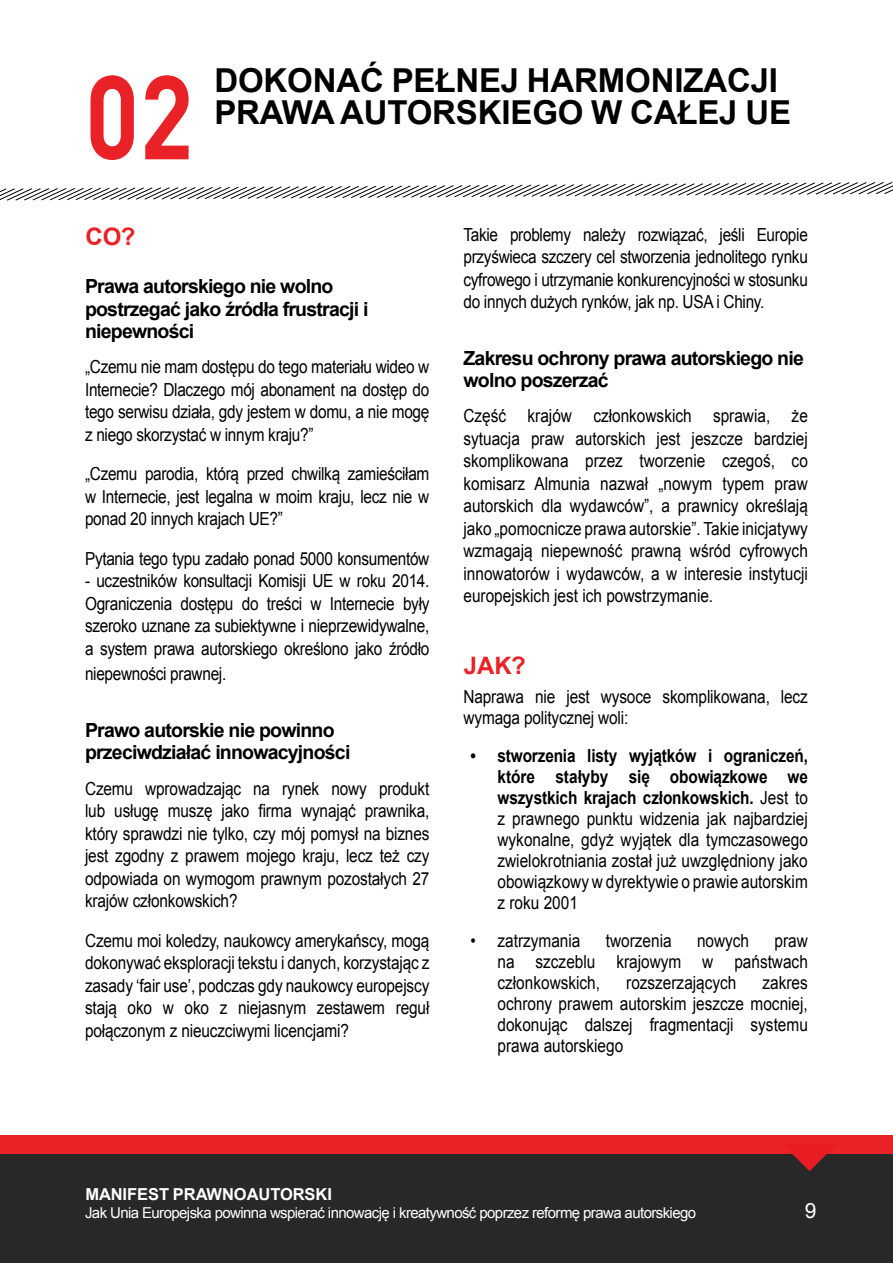
<style>
.page{position:relative;width:893px;height:1263px;background:#fff}
.page>*{position:absolute;margin:0;border:0;box-sizing:border-box;transform-origin:0 0}
.t1{font:700 117px "DIN";color:#e82227;scale:.86 1}
.t2{font:700 33px/31.5px "Arial";letter-spacing:-.005em;color:#000}
.t3{font:700 24px "Arial";color:#e82227}
.t4{font:21px "Arial";color:#fff}
.t5{font:700 19.5px/22.5px "Arial";letter-spacing:-.04em;color:#000}
.t6{font:18px/22.5px "Arial";letter-spacing:-.01em;color:#000;text-align:justify;scale:.86 1}
.t7{font:700 16.5px "Arial";letter-spacing:-.005em;color:#fff}
.t8{font:15px "Arial";letter-spacing:-.04em;color:#fff}
.s1{font-weight:700}
</style>
<div class="page">
<div style="left:0;top:1146px;width:893px;height:117px;background:#292829"></div>
<div style="left:0;top:1135px;width:893px;height:18px;background:#e82227"></div>
<svg style="left:782px;top:1153px;width:55px;height:18px"></svg>
<svg style="left:0;top:182px;width:893px;height:19px"></svg>
<h1 class="t1" style="left:85px;top:41px;width:128px">02</h1>
<h2 class="t2" style="left:214px;top:65px;width:561px">Dokonać pełnej harmonizacji prawa autorskiego w całej UE</h2>
<h3 class="t3" style="left:85px;top:220px;width:52px">CO?</h3>
<p class="t5" style="left:85px;top:275px;width:285px">Prawa autorskiego nie wolno postrzegać jako źródła frustracji i niepewności</p>
<p class="t6" style="left:85px;top:356px;width:402px">„Czemu nie mam dostępu do tego materiału wideo w I nternecie? Dlaczego mój abonament na dostęp do tego serwisu działa, gdy jestem w domu, a nie mogę z niego skorzystać w innym kraju?”</p>
<p class="t6" style="left:85px;top:463px;width:402px">„Czemu parodia, którą przed chwilką zamieściłam w I nternecie, jest legalna w moim kraju, lecz nie w ponad 20 innych krajach UE?”</p>
<p class="t6" style="left:85px;top:547px;width:402px">Pytania tego typu zadało ponad 5000 konsumentów</p>
<p class="t6" style="left:85px;top:570px;width:402px">- uczestników konsultacji Komisji UE w roku 2014.<br>Ograniczenia dostępu do treści w I nternecie były szeroko uznane za subiektywne i nieprzewidywalne, a system prawa autorskiego określono jako źródło</p>
<p class="t6" style="left:85px;top:663px;width:166px">niepewności prawnej.</p>
<p class="t5" style="left:85px;top:719px;width:267px">Prawo autorskie nie powinno przeciwdziałać innowacyjności</p>
<p class="t6" style="left:85px;top:777px;width:402px">Czemu wprowadzając na rynek nowy produkt lub usługę muszę jako firma wynająć prawnika, który sprawdzi nie tylko, czy mój pomysł na biznes jest zgodny z prawem mojego kraju, lecz też czy odpowiada on wymogom prawnym pozostałych 27 krajów członkowskich?</p>
<p class="t6" style="left:85px;top:929px;width:402px">Czemu moi koledzy, naukowcy amerykańscy, mogą dokonywać eksploracji tekstu i danych, korzystając z zasady ‘fair use’, podczas gdy naukowcy europejscy stają oko w oko z niejasnym zestawem reguł połączonym z nieuczciwymi licencjami?</p>
<p class="t6" style="left:463px;top:223px;width:402px">Takie problemy należy rozwiązać, jeśli Europie przyświeca szczery cel stworzenia jednolitego rynku cyfrowego i utrzymanie konkurencyjności w stosunku do innych dużych rynków, jak np. USA i Chiny.</p>
<p class="t5" style="left:463px;top:347px;width:342px">Zakresu ochrony prawa autorskiego nie wolno poszerzać</p>
<p class="t6" style="left:463px;top:405px;width:402px">Część krajów członkowskich sprawia, że sytuacja praw autorskich jest jeszcze bardziej skomplikowana przez tworzenie czegoś, co komisarz Almunia nazwał „nowym typem praw autorskich dla wydawców”, a prawnicy określają jako „pomocnicze prawa autorskie”. Takie inicjatywy wzmagają niepewność prawną wśród cyfrowych innowatorów i wydawców, a w interesie instytucji europejskich jest ich powstrzymanie.</p>
<h3 class="t3" style="left:464px;top:648px;width:63px">JAK?</h3>
<p class="t6" style="left:463px;top:686px;width:402px;line-height:21px">Naprawa nie jest wysoce skomplikowana, lecz wymaga politycznej woli:</p>
<p class="t6" style="left:497px;top:745px;width:362px;line-height:21px;text-indent:-27px"><span class="s1">• stworzenia listy wyjątków i ograniczeń, które stałyby się obowiązkowe we wszystkich krajach członkowskich.</span> Jest to z prawnego punktu widzenia jak najbardziej wykonalne, gdyż wyjątek dla tymczasowego zwielokrotniania został już uwzględniony jako obowiązkowy w dyrektywie o prawie autorskim z roku 2001</p>
<p class="t6" style="left:470px;top:930px;width:129px">• zatrzymania</p>
<p class="t6" style="left:606px;top:930px;width:78px">tworzenia</p>
<p class="t6" style="left:697px;top:930px;width:62px">nowych</p>
<p class="t6" style="left:497px;top:930px;width:362px;line-height:21px;text-indent:277px">praw na szczeblu krajowym w państwach członkowskich,</p>
<p class="t6" style="left:497px;top:972px;width:362px;line-height:21px;text-indent:265px">zakres ochrony prawem autorskim jeszcze mocniej, dokonując dalszej fragmentacji systemu prawa autorskiego</p>
<p class="t6" style="left:626px;top:972px;width:130px">rozszerzających</p>
<p class="t7" style="left:85px;top:1183px;width:248px">MANIFEST PRAWNOAUTORSKI</p>
<p class="t8" style="left:85px;top:1202px;width:613px">Jak Unia Europejska powinna wspierać innowację i kreatywność poprzez reformę prawa autorskiego</p>
<p class="t4" style="left:805px;top:1196px;width:13px">9</p>
</div>
